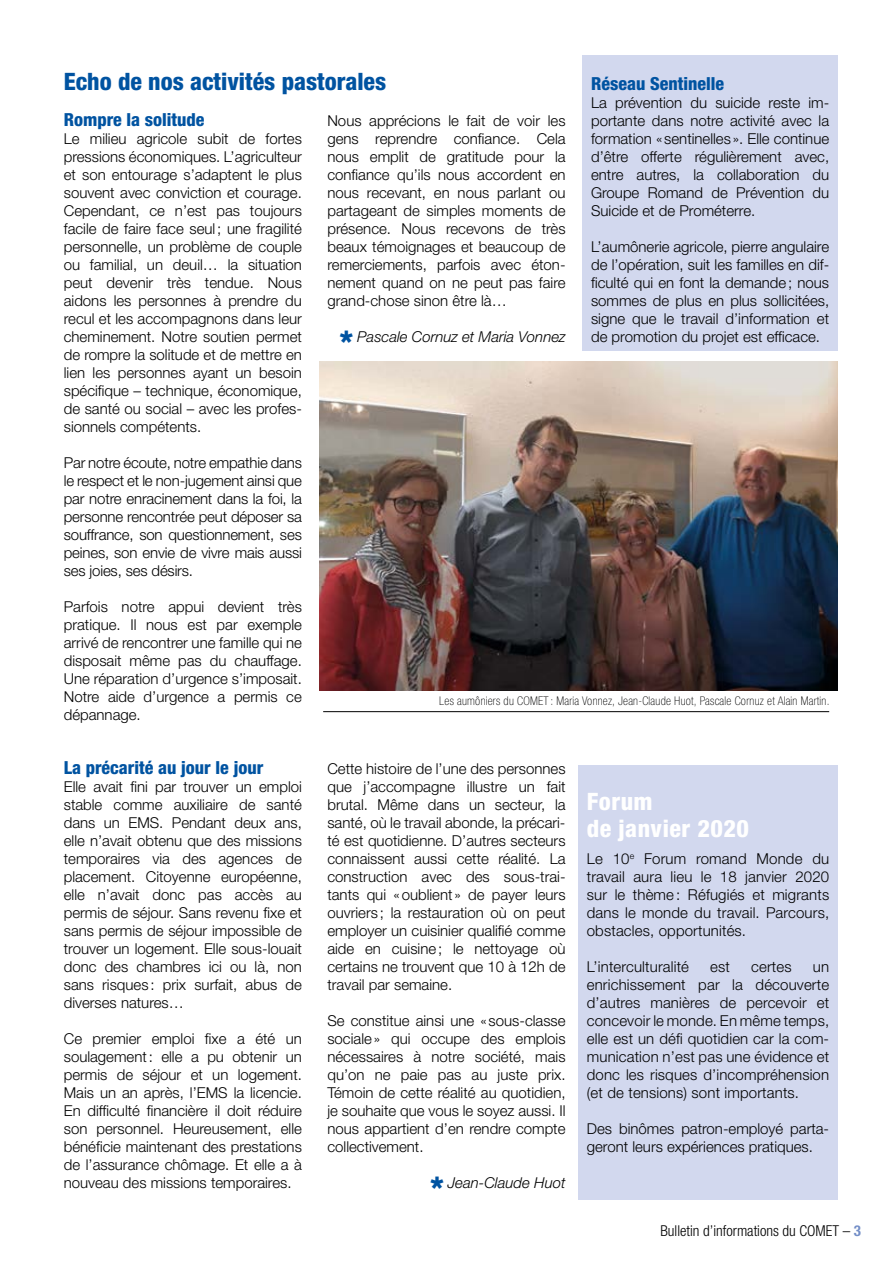
<style>
.page{position:relative;width:893px;height:1263px;background:#fff}
.page>*{position:absolute;margin:0;border:0;box-sizing:border-box;transform-origin:0 0}
.t1{font:800 condensed 24px "Helvetica Neue LT Std";color:#0053a1}
.t2{font:800 condensed 24px/27px "Helvetica Neue LT Std";letter-spacing:.02em;color:#fff}
.t3{font:800 condensed 18px "Helvetica Neue LT Std";color:#0053a1}
.t4{font:300 15px/18px "Helvetica Neue LT Std";color:#000;text-align:justify}
.t5{font:italic 300 15px "Helvetica Neue LT Std";color:#000}
.t6{font:300 condensed 15px "Helvetica Neue LT Std";color:#000}
.t7{font:100 condensed 12px "Helvetica Neue LT Std";letter-spacing:.02em;color:#000}
.s1{font-weight:900;font-style:normal;font-size:30px;color:#0053a1}
.s2{font-weight:700;color:#738ec7}
</style>
<div class="page">
<hr style="left:323px;top:711px;width:506px;height:1px;background:#000">
<div style="left:583px;top:55px;width:255px;height:296px;background:#d2d8ee"></div>
<img style="left:319px;top:361px;width:519px;height:329px">
<div style="left:578px;top:765px;width:260px;height:434px;background:#d2d8ee"></div>
<h1 class="t1" style="left:64px;top:67px;width:324px">Echo de nos activités pastorales</h1>
<p class="t3" style="left:64px;top:108px;width:142px">Rompre la solitude</p>
<p class="t4" style="left:64px;top:129px;width:240px">Le milieu agricole subit de fortes pressions économiques. L’agriculteur et son entourage s’adaptent le plus souvent avec conviction et courage.<br>Cependant, ce n’est pas toujours facile de faire face seul; une fragilité personnelle, un problème de couple ou familial, un deuil… la situation peut devenir très tendue. Nous aidons les personnes à prendre du recul et les accompagnons dans leur cheminement. Notre soutien permet de rompre la solitude et de mettre en lien les personnes ayant un besoin spécifique – technique, économique, de santé ou social – avec les profes&shy;sionnels compétents.</p>
<p class="t4" style="left:64px;top:453px;width:240px">Par notre écoute, notre empathie dans le respect et le non-jugement ainsi que par notre enracinement dans la foi, la personne rencontrée peut déposer sa souffrance, son questionnement, ses peines, son envie de vivre mais aussi ses joies, ses désirs.</p>
<p class="t4" style="left:64px;top:597px;width:240px">Parfois notre appui devient très pratique. Il nous est par exemple arrivé de rencontrer une famille qui ne disposait même pas du chauffage.<br>Une réparation d’urgence s’imposait.<br>Notre aide d’urgence a permis ce dépannage.</p>
<p class="t3" style="left:591px;top:72px;width:135px">Réseau Sentinelle</p>
<p class="t4" style="left:591px;top:93px;width:240px">La prévention du suicide reste im&shy;portante dans notre activité avec la formation « sentinelles ». Elle continue d’être offerte régulièrement avec, entre autres, la collaboration du Groupe Romand de Prévention du Suicide et de Prométerre.</p>
<p class="t4" style="left:591px;top:237px;width:240px">L’aumônerie agricole, pierre angulaire de l’opération, suit les familles en dif&shy;ficulté qui en font la demande; nous sommes de plus en plus sollicitées, signe que le travail d’information et de promotion du projet est efficace.</p>
<p class="t4" style="left:327px;top:111px;width:240px">Nous apprécions le fait de voir les gens reprendre confiance. Cela nous emplit de gratitude pour la confiance qu’ils nous accordent en nous recevant, en nous parlant ou partageant de simples moments de présence. Nous recevons de très beaux témoignages et beaucoup de remerciements, parfois avec éton&shy;nement quand on ne peut pas faire grand-chose sinon être là…</p>
<p class="t5" style="left:339px;top:328px;width:228px"><span class="s1">*</span> Pascale Cornuz et Maria Vonnez</p>
<p class="t7" style="left:439px;top:694px;width:392px">Les aumôniers du COMET : Maria Vonnez, Jean-Claude Huot, Pascale Cornuz et Alain Martin.</p>
<p class="t3" style="left:64px;top:756px;width:201px">La précarité au jour le jour</p>
<p class="t4" style="left:64px;top:777px;width:240px">Elle avait fini par trouver un emploi stable comme auxiliaire de santé dans un EMS. Pendant deux ans, elle n’avait obtenu que des missions temporaires via des agences de placement. Citoyenne européenne, elle n’avait donc pas accès au permis de séjour. Sans revenu fixe et sans permis de séjour impossible de trouver un logement. Elle sous-louait donc des chambres ici ou là, non sans risques : prix surfait, abus de diverses natures…</p>
<p class="t4" style="left:64px;top:1029px;width:240px">Ce premier emploi fixe a été un soulagement: elle a pu obtenir un permis de séjour et un logement.<br>Mais un an après, l’EMS la licencie.<br>En difficulté financière il doit réduire son personnel. Heureusement, elle bénéficie maintenant des prestations de l’assurance chômage. Et elle a à nouveau des missions temporaires.</p>
<p class="t4" style="left:327px;top:759px;width:240px">Cette histoire de l’une des personnes que j’accompagne illustre un fait brutal. Même dans un secteur, la santé, où le travail abonde, la précari&shy;té est quotidienne. D’autres secteurs connaissent aussi cette réalité. La construction avec des sous-trai&shy;tants qui «oublient » de payer leurs ouvriers ; la restauration où on peut employer un cuisinier qualifié comme aide en cuisine; le nettoyage où certains ne trouvent que 10 à 12h de travail par semaine.</p>
<p class="t4" style="left:327px;top:1011px;width:240px">Se constitue ainsi une « sous-classe sociale» qui occupe des emplois nécessaires à notre société, mais qu’on ne paie pas au juste prix.<br>Témoin de cette réalité au quotidien, je souhaite que vous le soyez aussi. Il nous appartient d’en rendre compte collectivement.</p>
<p class="t5" style="left:430px;top:1174px;width:137px"><span class="s1">*</span> Jean-Claude Huot</p>
<h1 class="t2" style="left:587px;top:788px;width:164px">Forum<br>de janvier 2020</h1>
<p class="t4" style="left:587px;top:849px;width:244px">Le 10<sup>e</sup> Forum romand Monde du travail aura lieu le 18 janvier 2020 sur le thème : Réfugiés et migrants dans le monde du travail. Parcours, obstacles, opportunités.</p>
<p class="t4" style="left:587px;top:957px;width:104px">L’interculturalité</p>
<p class="t4" style="left:710px;top:957px;width:21px">est</p>
<p class="t4" style="left:751px;top:957px;width:42px">certes</p>
<p class="t4" style="left:587px;top:957px;width:244px;text-indent:226px">un enrichissement par la découverte d’autres manières de percevoir et concevoir le monde. En même temps, elle est un défi quotidien car la com&shy;munication n’est pas une évidence et donc les risques d’incompréhension (et de tensions) sont importants.</p>
<p class="t4" style="left:587px;top:1119px;width:244px">Des binômes patron-employé parta&shy;geront leurs expériences pratiques.</p>
<p class="t6" style="left:660px;top:1222px;width:202px">Bulletin d’informations du COMET – <span class="s2">3</span></p>
</div>
